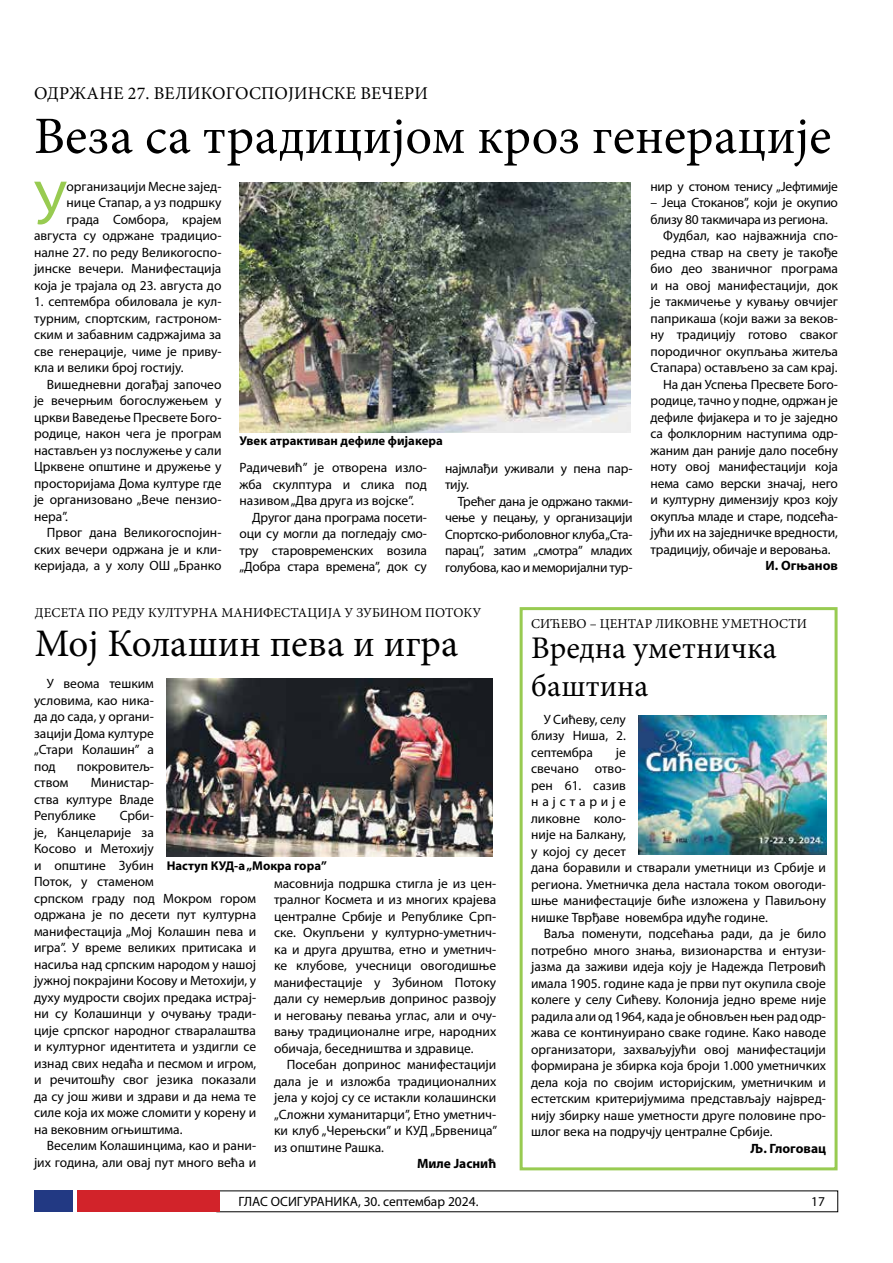
<style>
.page{position:relative;width:893px;height:1263px;background:#fff}
.page>*{position:absolute;margin:0;border:0;box-sizing:border-box;transform-origin:0 0}
.t1{font:62.4px "Myriad Pro";color:#98cb51}
.t2{font:52.5px "Minion Pro";color:#000}
.t3{font:39px "Minion Pro";color:#000}
.t4{font:31.5px/37.5px "Minion Pro";color:#000}
.t5{font:18px "Minion Pro";letter-spacing:.01em;color:#000}
.t6{font:13.5px/16.5px "Myriad Pro";color:#000;text-align:justify}
.t7{font:13.5px "Myriad Pro";letter-spacing:-.02em;color:#000}
.t8{font:13.5px "Minion Pro";color:#000}
.t9{font:700 13.5px "Myriad Pro";color:#000}
.t10{font:700 12.75px "Myriad Pro";color:#000}
</style>
<div class="page">
<div style="left:34px;top:1191px;width:38px;height:21px;background:#223983"></div>
<div style="left:77px;top:1191px;width:142px;height:21px;background:#d2232a"></div>
<div style="left:520px;top:607px;width:317px;height:563px;border:3px solid #98cb51"></div>
<img style="left:167px;top:678px;width:325px;height:178px">
<img style="left:639px;top:716px;width:187px;height:138px">
<img style="left:239px;top:183px;width:392px;height:249px">
<h3 class="t5" style="left:34px;top:81px;width:395px">ОДРЖАНЕ 27. ВЕЛИКОГОСПОЈИНСКЕ ВЕЧЕРИ</h3>
<h2 class="t2" style="left:34px;top:101px;width:799px">Веза са традицијом кроз генерације</h2>
<h1 class="t1" style="left:34px;top:164px;width:34px">У</h1>
<p class="t7" style="left:650px;top:178px;width:189px">нир у стоном тенису „Јефтимије</p>
<p class="t7" style="left:650px;top:194px;width:189px">– Јеца Стоканов”, који је окупио</p>
<p class="t7" style="left:650px;top:211px;width:179px">близу 80 такмичара из региона.</p>
<p class="t6" style="left:663px;top:227px;width:175px">Фудбал, као најважнија спо-</p>
<p class="t6" style="left:650px;top:244px;width:189px">редна ствар на свету је такође</p>
<p class="t6" style="left:650px;top:260px;width:189px">био део званичног програма</p>
<p class="t6" style="left:650px;top:277px;width:189px">и на овој манифестацији, док</p>
<p class="t6" style="left:650px;top:293px;width:189px">је такмичење у кувању овчијег</p>
<p class="t6" style="left:650px;top:310px;width:188px">паприкаша (који важи за веков-</p>
<p class="t6" style="left:650px;top:326px;width:189px">ну традицију готово сваког</p>
<p class="t6" style="left:650px;top:343px;width:189px">породичног окупљања житеља</p>
<p class="t6" style="left:650px;top:359px;width:189px">Стапара) остављено за сам крај.</p>
<p class="t6" style="left:663px;top:376px;width:175px">На дан Успења Пресвете Бого-</p>
<p class="t6" style="left:650px;top:392px;width:189px">родице, тачно у подне, одржан је</p>
<p class="t6" style="left:650px;top:409px;width:189px">дефиле фијакера и то је заједно</p>
<p class="t6" style="left:650px;top:425px;width:188px">са фолклорним наступима одр-</p>
<p class="t6" style="left:650px;top:442px;width:189px">жаним дан раније дало посебну</p>
<p class="t6" style="left:650px;top:458px;width:189px">ноту овој манифестацији која</p>
<p class="t6" style="left:650px;top:475px;width:189px">нема само верски значај, него</p>
<p class="t6" style="left:650px;top:491px;width:189px">и културну димензију кроз коју</p>
<p class="t6" style="left:650px;top:508px;width:188px">окупља младе и старе, подсећа-</p>
<p class="t6" style="left:650px;top:524px;width:189px">јући их на заједничке вредности,</p>
<p class="t6" style="left:650px;top:541px;width:181px">традицију, обичаје и веровања.</p>
<p class="t9" style="left:765px;top:557px;width:74px">И. Огњанов</p>
<p class="t6" style="left:34px;top:178px;width:189px;text-align:right">организацији Месне зајед-<br>нице Стапар, а уз подршку града Сомбора, крајем августа су одржане традицио&shy;налне 27. по реду Великогоспо&shy;јинске вечери. Манифестација која је трајала од 23. августа до</p>
<p class="t6" style="left:34px;top:293px;width:189px">1. септембра обиловала је кул&shy;турним, спортским, гастроном&shy;ским и забавним садржајима за све генерације, чиме је приву&shy;кла и велики број гостију.</p>
<p class="t6" style="left:34px;top:376px;width:189px;text-indent:13px">Вишедневни догађај започео је вечерњим богослужењем у цркви Ваведење Пресвете Бого&shy;родице, након чега је програм настављен уз послужење у сали Црквене општине и дружење у просторијама Дома културе где је организовано „Вече пензио&shy;нера”.</p>
<p class="t6" style="left:34px;top:524px;width:189px;text-indent:13px">Првог дана Великогоспојин&shy;ских вечери одржана је и кли&shy;керијада, а у холу ОШ „Бранко</p>
<p class="t10" style="left:239px;top:433px;width:205px">Увек атрактиван дефиле фијакера</p>
<p class="t6" style="left:239px;top:459px;width:188px">Радичевић” је отворена изло-</p>
<p class="t6" style="left:239px;top:476px;width:189px">жба скулптура и слика под</p>
<p class="t6" style="left:240px;top:492px;width:176px">називом „Два друга из војске”.</p>
<p class="t6" style="left:252px;top:509px;width:175px">Другог дана програма посети-</p>
<p class="t6" style="left:240px;top:525px;width:188px">оци су могли да погледају смо-</p>
<p class="t6" style="left:240px;top:542px;width:189px">тру старовременских возила</p>
<p class="t6" style="left:240px;top:558px;width:189px">„Добра стара времена”, док су</p>
<p class="t6" style="left:445px;top:460px;width:188px">најмлађи уживали у пена пар&shy;тију.</p>
<p class="t6" style="left:445px;top:493px;width:189px;text-indent:13px">Трећег дана је одржано такми&shy;чење у пецању, у организацији Спортско-риболовног клуба „Ста&shy;парац”, затим „смотра” младих голубова, као и меморијални тур-</p>
<p class="t8" style="left:35px;top:604px;width:448px">ДЕСЕТА ПО РЕДУ КУЛТУРНА МАНИФЕСТАЦИЈА У ЗУБИНОМ ПОТОКУ</p>
<h3 class="t3" style="left:35px;top:617px;width:425px">Мој Колашин пева и игра</h3>
<p class="t8" style="left:531px;top:615px;width:277px">СИЋЕВО – ЦЕНТАР ЛИКОВНЕ УМЕТНОСТИ</p>
<h3 class="t4" style="left:531px;top:629px;width:247px">Вредна уметничка баштина</h3>
<p class="t6" style="left:531px;top:711px;width:96px;text-indent:13px">У Сићеву, селу близу Ниша, 2. септембра</p>
<p class="t6" style="left:34px;top:675px;width:121px;text-indent:13px">У веома тешким условима, као ника&shy;да до сада, у органи&shy;зацији Дома културе „Стари Колашин” а под</p>
<p class="t6" style="left:531px;top:744px;width:296px;text-align:left;text-indent:85px">је<br>свечано отво-<br>рен 61. сазив<br>најстарије<br>ликовне коло-<br>није на Балкану,<br>у којој су десет<br>дана боравили и стварали уметници из Србије и региона. Уметничка дела настала током овогоди&shy;шње манифестације биће изложена у Павиљону нишке Тврђаве новембра идуће године.</p>
<p class="t6" style="left:531px;top:925px;width:296px;text-indent:13px">Ваља поменути, подсећања ради, да је било потребно много знања, визионарства и ентузи&shy;јазма да заживи идеја коју је Надежда Петровић имала 1905. године када је први пут окупила своје колеге у селу Сићеву. Колонија једно време није радила али од 1964, када је обновљен њен рад одр&shy;жава се континуирано сваке године. Како наводе организатори, захваљујући овој манифестацији формирана је збирка која броји 1.000 уметничких дела која по својим историјским, уметничким и естетским критеријумима представљају највред&shy;нију збирку наше уметности друге половине про&shy;шлог века на подручју централне Србије.</p>
<p class="t9" style="left:751px;top:1139px;width:77px">Љ. Глоговац</p>
<p class="t6" style="left:77px;top:758px;width:78px">покровитељ-</p>
<p class="t6" style="left:34px;top:774px;width:121px;text-indent:57px">Министар&shy;ства културе Владе Републике</p>
<p class="t6" style="left:34px;top:774px;width:36px">ством</p>
<p class="t6" style="left:34px;top:807px;width:224px;text-align:left;text-indent:86px">Срби-<br>је, Канцеларије за<br>Косово и Метохију<br>и општине Зубин<br>Поток, у стаменом<br>српском граду под Мокром гором одржана је по десети пут културна манифестација „Мој Колашин пева и игра”. У време великих притисака и насиља над српским народом у нашој јужној покрајини Косову и Метохији, у духу мудрости својих предака истрај&shy;ни су Колашинци у очувању тради&shy;ције српског народног стваралаштва и културног идентитета и уздигли се изнад свих недаћа и песмом и игром, и речитошћу свог језика показали да су још живи и здрави и да нема те силе која их може сломити у корену и на вековним огњиштима.</p>
<p class="t6" style="left:34px;top:1137px;width:224px;text-align:right">Веселим Колашинцима, као и рани&shy;јих година, али овај пут много већа и</p>
<p class="t10" style="left:167px;top:857px;width:162px">Наступ КУД-а „Мокра гора”</p>
<p class="t6" style="left:274px;top:875px;width:224px">масовнија подршка стигла је из цен&shy;тралног Космета и из многих крајева централне Србије и Републике Срп&shy;ске. Окупљени у културно-уметнич&shy;ка и друга друштва, етно и уметнич&shy;ке клубове, учесници овогодишње манифестације у Зубином Потоку дали су немерљив допринос развоју и неговању певања углас, али и очу&shy;вању традиционалне игре, народних обичаја, беседништва и здравице.</p>
<p class="t6" style="left:274px;top:1056px;width:225px;text-align:left;text-indent:13px">Посебан допринос манифестацији дала је и изложба традиционалних јела у којој су се истакли колашински „Сложни хуманитарци”, Етно уметнич&shy;ки клуб „Черењски” и КУД „Брвеница” из општине Рашка.</p>
<p class="t9" style="left:417px;top:1155px;width:81px">Миле Јаснић</p>
<p class="t6" style="left:239px;top:1193px;width:241px">ГЛАС ОСИГУРАНИКА, 30. септембар 2024.</p>
<p class="t6" style="left:811px;top:1193px;width:15px">17</p>
</div>
